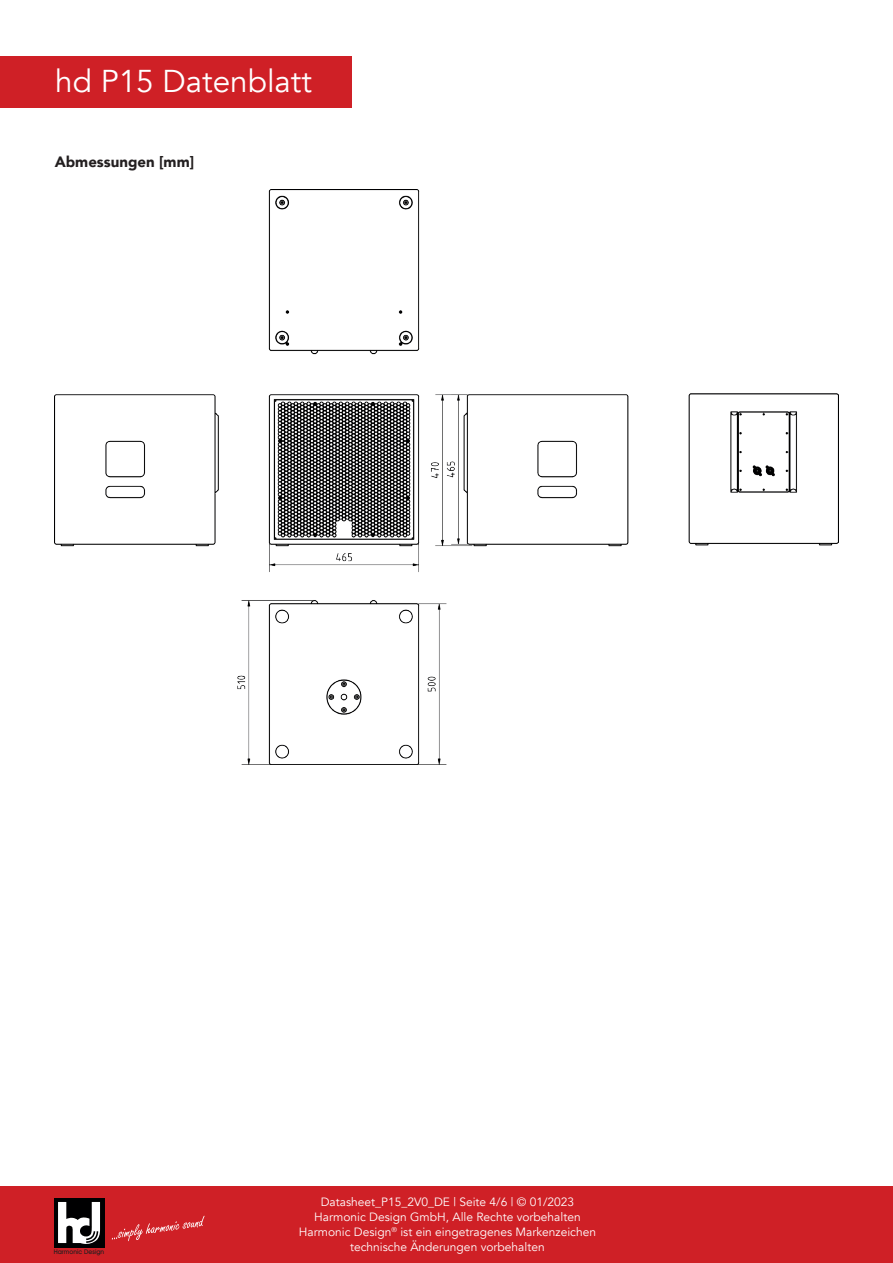
<style>
.page{position:relative;width:893px;height:1263px;background:#fff}
.page>*{position:absolute;margin:0;border:0;box-sizing:border-box;transform-origin:0 0}
.t1{font:31.5px "Avenir";color:#fff}
.t2{font:900 15px "Avenir";color:#231f20}
.t3{font:12px/15px "Avenir";color:#fff;text-align:center}
.t4{font:500 6.45px "Avant Garde IT Cby BT";color:#231f20}
</style>
<div class="page">
<div style="left:0;top:1186px;width:893px;height:77px;background:#cf2026"></div>
<div style="left:54px;top:1198px;width:50px;height:49px;background:#000001"></div>
<svg style="left:58px;top:1202px;width:42px;height:42px"></svg>
<svg style="left:112px;top:1216px;width:93px;height:25px"></svg>
<div style="left:0;top:57px;width:351px;height:51px;background:#cf2026"></div>
<img style="left:54px;top:189px;width:785px;height:575px">
<h1 class="t1" style="left:55px;top:62px;width:258px">hd P15 Datenblatt</h1>
<p class="t2" style="left:55px;top:148px;width:141px">Abmessungen [mm]</p>
<p class="t4" style="left:54px;top:1248px;width:52px">Harmonic Design</p>
<p class="t3" style="left:299px;top:1194px;width:299px">Datasheet_P15_2V0_DE | Seite 4/6 | © 01/2023<br>Harmonic Design GmbH, Alle Rechte vorbehalten Harmonic Design<sup>®</sup> ist ein eingetragenes Markenzeichen technische Änderungen vorbehalten</p>
</div>
